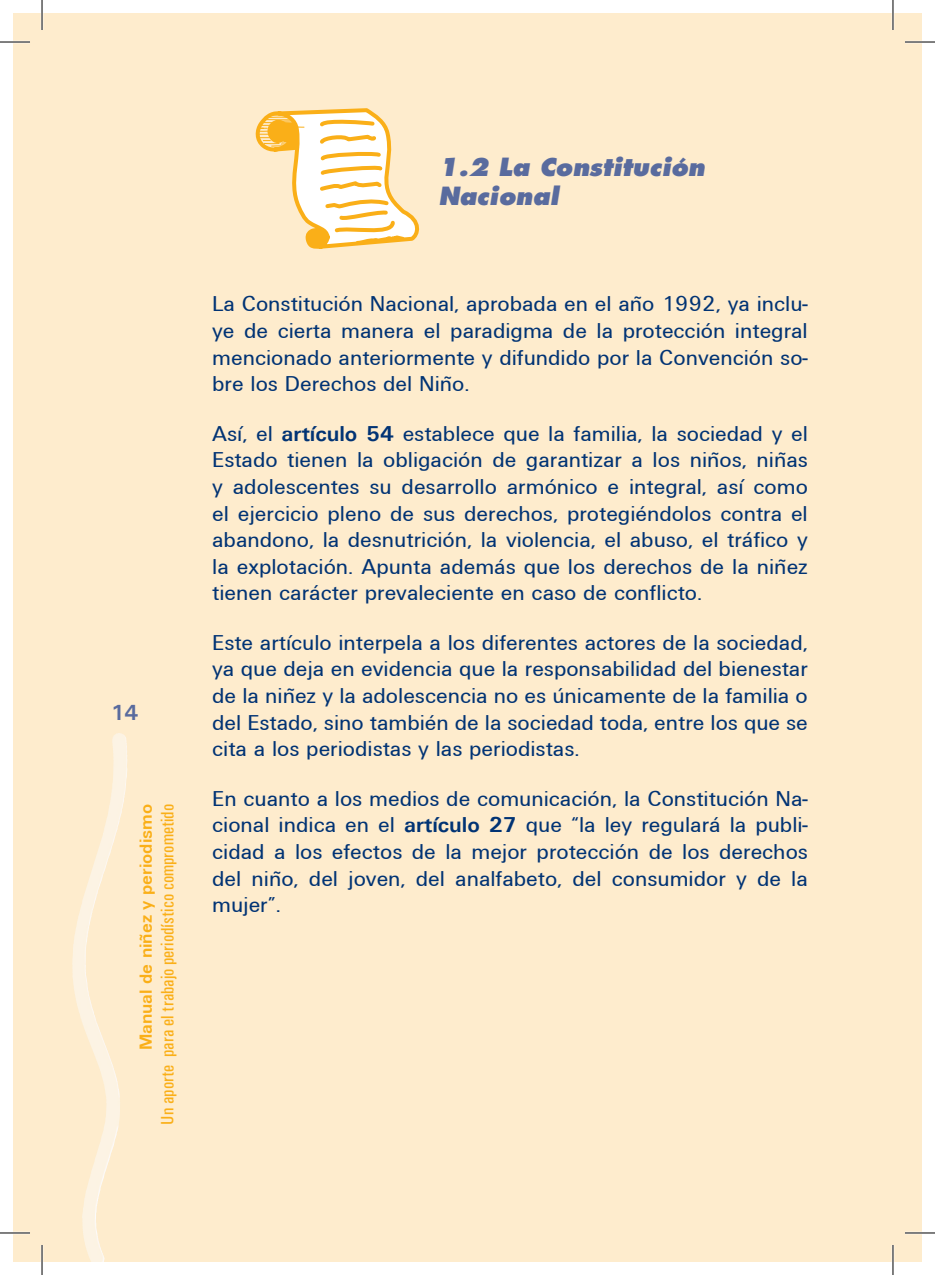
<style>
.page{position:relative;width:935px;height:1275px;background:#fff}
.page>*{position:absolute;margin:0;border:0;box-sizing:border-box;transform-origin:0 0}
.t1{font:italic 800 24px/28.8px "Futura";color:#596b9e}
.t2{font:22.2px/26.6px "Univers DTC";color:#013374;text-align:justify}
.t3{font:700 22px "Univers";color:#596b9e}
.t4{font:500 condensed 18px "Univers";color:#faaf18}
.t5{font:18px "Univers Bold DTC";color:#faaf18}
.s1{font-family:"Univers Bold DTC"}
</style>
<div class="page">
<div style="left:14px;top:14px;width:878px;height:1247px;background:#feeccd"></div>
<img style="left:85px;top:733px;width:42px;height:315px">
<div style="left:892px;top:14px;width:29px;height:1247px;background:#feeccd"></div>
<svg style="left:255px;top:108px;width:165px;height:141px"></svg>
<hr style="left:0;top:41px;width:30px;height:2px;background:#fff">
<hr style="left:904px;top:41px;width:30px;height:2px;background:#fff">
<hr style="left:0;top:1231px;width:30px;height:3px;background:#fff">
<hr style="left:904px;top:1231px;width:30px;height:3px;background:#fff">
<hr style="left:41px;top:0;width:2px;height:30px;background:#fff">
<hr style="left:41px;top:1245px;width:2px;height:30px;background:#fff">
<hr style="left:891px;top:0;width:3px;height:30px;background:#fff">
<hr style="left:891px;top:1245px;width:3px;height:30px;background:#fff">
<hr style="left:0;top:42px;width:30px;height:1px;background:#000">
<hr style="left:904px;top:42px;width:30px;height:1px;background:#000">
<hr style="left:0;top:1232px;width:30px;height:1px;background:#000">
<hr style="left:904px;top:1232px;width:30px;height:1px;background:#000">
<hr style="left:42px;top:0;width:1px;height:30px;background:#000">
<hr style="left:42px;top:1245px;width:1px;height:30px;background:#000">
<hr style="left:892px;top:0;width:1px;height:30px;background:#000">
<hr style="left:892px;top:1245px;width:1px;height:30px;background:#000">
<p class="t1" style="left:438px;top:153px;width:268px">1.2 La Constitución<br>Nacional</p>
<p class="t3" style="left:111px;top:698px;width:28px">14</p>
<p class="t5" style="left:136px;top:1050px;width:248px;rotate:-90deg">Manual de niñez y periodismo</p>
<p class="t4" style="left:157px;top:1124px;width:322px;rotate:-90deg">Un aporte para el trabajo periodístico comprometido</p>
<p class="t2" style="left:212px;top:291px;width:597px">La Constitución Nacional, aprobada en el año 1992, ya inclu&shy;ye de cierta manera el paradigma de la protección integral mencionado anteriormente y difundido por la Convención so&shy;bre los Derechos del Niño.</p>
<p class="t2" style="left:212px;top:420px;width:597px">Así, el <span class="s1">artículo 54</span> establece que la familia, la sociedad y el Estado tienen la obligación de garantizar a los niños, niñas y adolescentes su desarrollo armónico e integral, así como el ejercicio pleno de sus derechos, protegiéndolos contra el abandono, la desnutrición, la violencia, el abuso, el tráfico y la explotación. Apunta además que los derechos de la niñez tienen carácter prevaleciente en caso de conflicto.</p>
<p class="t2" style="left:212px;top:629px;width:597px">Este artículo interpela a los diferentes actores de la sociedad, ya que deja en evidencia que la responsabilidad del bienestar de la niñez y la adolescencia no es únicamente de la familia o del Estado, sino también de la sociedad toda, entre los que se cita a los periodistas y las periodistas.</p>
<p class="t2" style="left:212px;top:785px;width:597px">En cuanto a los medios de comunicación, la Constitución Na&shy;cional indica en el <span class="s1">artículo 27</span> que “la ley regulará la publi&shy;cidad a los efectos de la mejor protección de los derechos del niño, del joven, del analfabeto, del consumidor y de la mujer”.</p>
</div>
